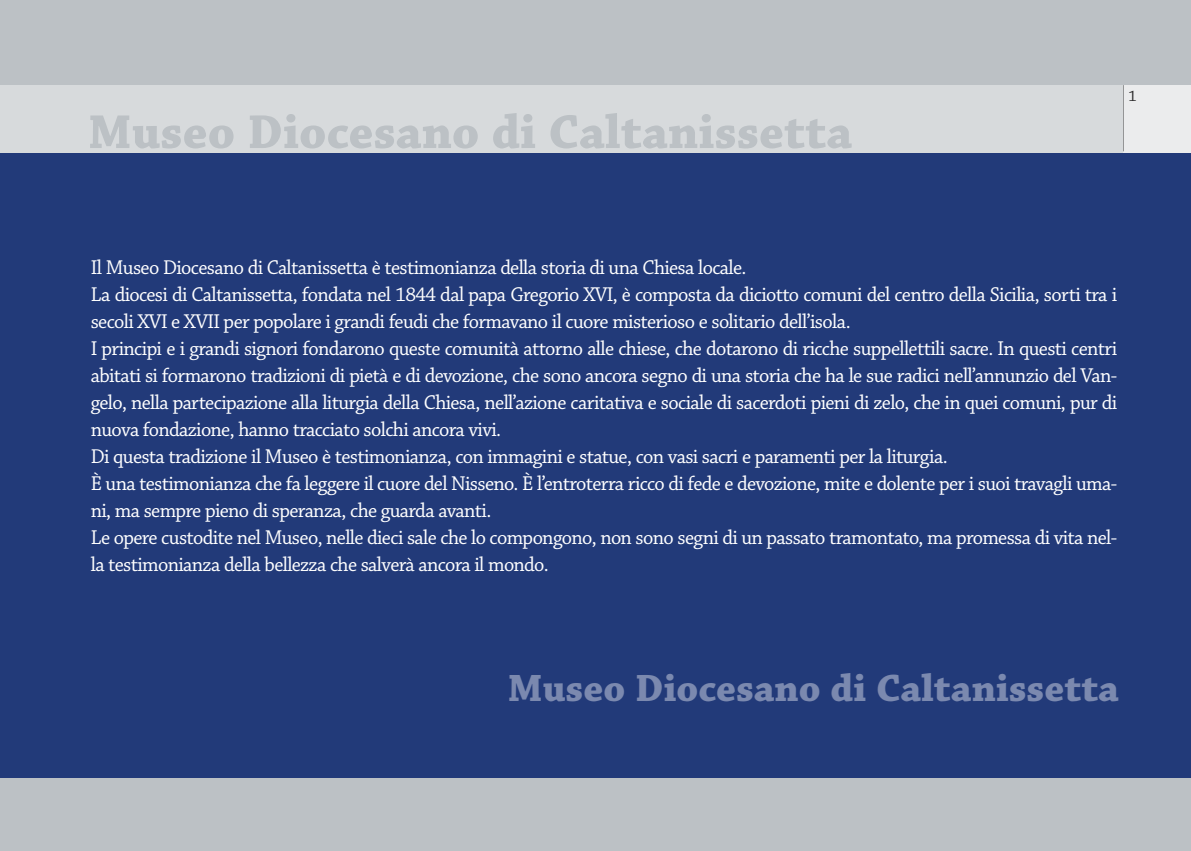
<style>
.page{position:relative;width:1191px;height:851px;background:#fff}
.page>*{position:absolute;margin:0;border:0;box-sizing:border-box;transform-origin:0 0}
.t1{font:700 50px "Chaparral Pro";color:#bcc1c5}
.t2{font:700 40px "Chaparral Pro";color:#7b89af}
.t3{font:21px/27px "Chaparral Pro";letter-spacing:-.03em;color:#fff}
.t4{font:16px "Chaparral Pro";color:#272627}
</style>
<div class="page">
<div style="left:0;top:0;width:1191px;height:850px;background:#bcc1c5"></div>
<div style="left:1123px;top:85px;width:68px;height:68px;background:#ebeced"></div>
<div style="left:0;top:85px;width:1123px;height:68px;background:#d7dadc"></div>
<div style="left:0;top:153px;width:1191px;height:624px;background:#223a79"></div>
<h1 class="t1" style="left:88px;top:114px;width:766px">Museo Diocesano di Caltanissetta</h1>
<p class="t4" style="left:1128px;top:90px;width:10px">1</p>
<p class="t3" style="left:91px;top:255px;width:1028px">Il Museo Diocesano di Caltanissetta è testimonianza della storia di una Chiesa locale.<br>La diocesi di Caltanissetta, fondata nel 1844 dal papa Gregorio XVI, è composta da diciotto comuni del centro della Sicilia, sorti tra i secoli XVI e XVII per popolare i grandi feudi che formavano il cuore misterioso e solitario dell’isola.<br>I principi e i grandi signori fondarono queste comunità attorno alle chiese, che dotarono di ricche suppellettili sacre. In questi centri abitati si formarono tradizioni di pietà e di devozione, che sono ancora segno di una storia che ha le sue radici nell’annunzio del Van&shy;gelo, nella partecipazione alla liturgia della Chiesa, nell’azione caritativa e sociale di sacerdoti pieni di zelo, che in quei comuni, pur di nuova fondazione, hanno tracciato solchi ancora vivi.<br>Di questa tradizione il Museo è testimonianza, con immagini e statue, con vasi sacri e paramenti per la liturgia.<br>È una testimonianza che fa leggere il cuore del Nisseno. È l’entroterra ricco di fede e devozione, mite e dolente per i suoi travagli uma&shy;ni, ma sempre pieno di speranza, che guarda avanti.<br>Le opere custodite nel Museo, nelle dieci sale che lo compongono, non sono segni di un passato tramontato, ma promessa di vita nel&shy;la testimonianza della bellezza che salverà ancora il mondo.</p>
<h2 class="t2" style="left:508px;top:673px;width:613px">Museo Diocesano di Caltanissetta</h2>
</div>
